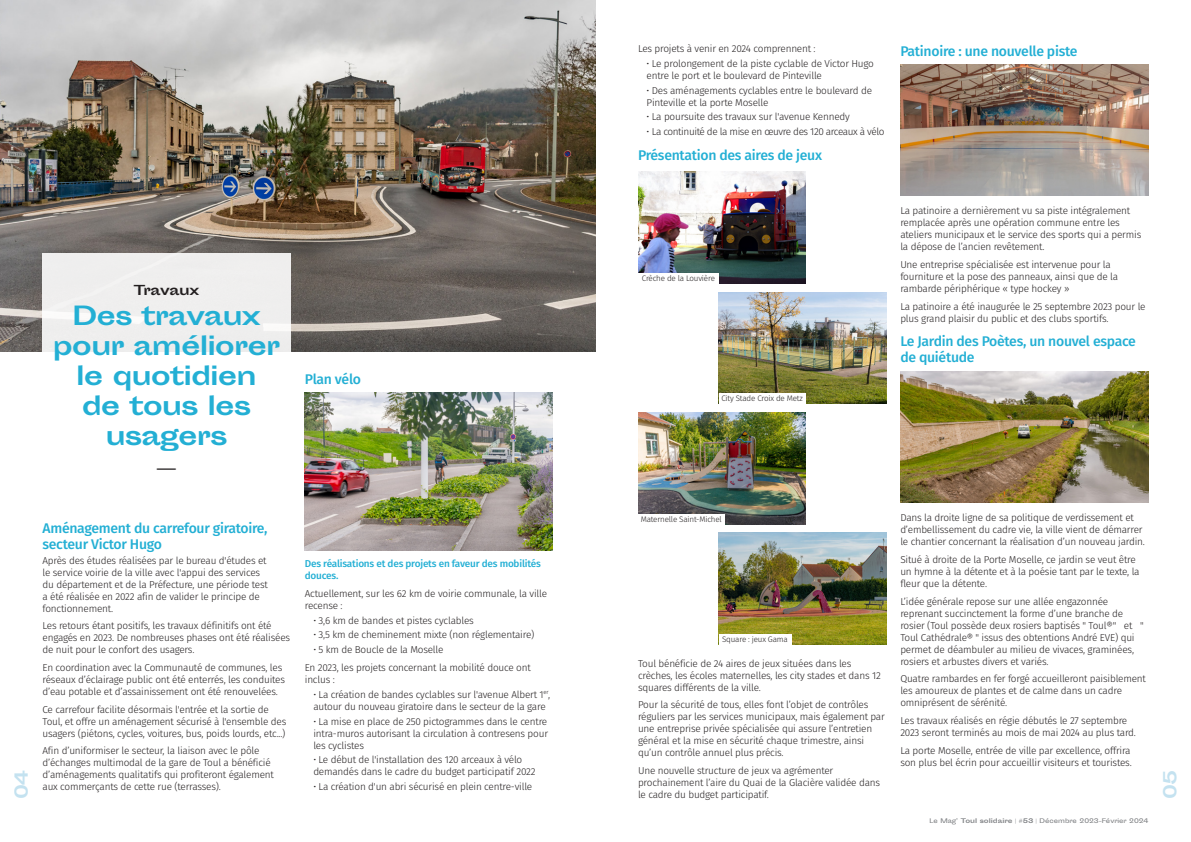
<style>
.page{position:relative;width:1191px;height:842px;background:#fff}
.page>*{position:absolute;margin:0;border:0;box-sizing:border-box;transform-origin:0 0}
.t1{font:700 25px/30px "Sporting Grotesque";letter-spacing:-.04em;color:#23afd4;text-align:center}
.t2{font:700 25px "Sporting Grotesque";color:#231f20}
.t3{font:700 17px "Sporting Grotesque";color:#c4e2f0}
.Chapo_moyen{font:500 14px/16px "Fira Sans";letter-spacing:-.02em;color:#23afd4}
.t4{font:700 13px "Sporting Grotesque";letter-spacing:-.03em;color:#231f20}
.Chapo_moyen-2{font:300 10px/12px "Fira Sans";letter-spacing:-.02em;color:#231f20}
.Chapo_moyen-3{font:500 10px/12px "Fira Sans";letter-spacing:-.02em;color:#23afd4}
.Chapo_moyen-4{font:300 10px "Fira Sans";letter-spacing:-.04em;color:#231f20}
.Chapo_moyen-5{font:300 8px "Fira Sans";letter-spacing:-.02em;color:#231f20}
.t5{font:6px "Sporting Grotesque";color:#808285}
.s1{font-weight:700}
</style>
<div class="page">
<img style="left:0;top:0;width:595px;height:351px">
<div style="left:43px;top:253px;width:248px;height:255px;background:linear-gradient(to right,#f9f9f9,#f9f8f8)"></div>
<img style="left:305px;top:393px;width:248px;height:157px">
<img style="left:900px;top:64px;width:248px;height:132px">
<img style="left:900px;top:371px;width:248px;height:132px">
<img style="left:638px;top:171px;width:167px;height:112px">
<img style="left:719px;top:292px;width:167px;height:112px">
<img style="left:719px;top:533px;width:167px;height:112px">
<img style="left:638px;top:412px;width:167px;height:112px">
<div style="left:638px;top:273px;width:81px;height:10px;background:#fff"></div>
<div style="left:719px;top:393px;width:86px;height:11px;background:#fff"></div>
<div style="left:638px;top:514px;width:86px;height:10px;background:#fff"></div>
<div style="left:719px;top:634px;width:72px;height:11px;background:#fff"></div>
<p class="t4" style="left:134px;top:283px;width:67px">Travaux</p>
<p class="t1" style="left:53px;top:301px;width:229px">Des travaux pour améliorer le quotidien<br>de tous les usagers</p>
<p class="t2" style="left:157px;top:453px;width:21px">—</p>
<p class="Chapo_moyen" style="left:305px;top:371px;width:58px">Plan vélo</p>
<p class="Chapo_moyen-2" style="left:638px;top:42px;width:179px">Les projets à venir en 2024 comprennent :</p>
<p class="Chapo_moyen-2" style="left:646px;top:57px;width:229px">• Le prolongement de la piste cyclable de Victor Hugo entre le port et le boulevard de Pinteville</p>
<p class="Chapo_moyen-2" style="left:646px;top:84px;width:227px">• Des aménagements cyclables entre le boulevard de<br>Pinteville et la porte Moselle</p>
<p class="Chapo_moyen-2" style="left:646px;top:111px;width:205px">• La poursuite des travaux sur l'avenue Kennedy</p>
<p class="Chapo_moyen-4" style="left:646px;top:125px;width:239px">• La continuité de la mise en œuvre des 120 arceaux à vélo</p>
<p class="Chapo_moyen" style="left:638px;top:146px;width:185px">Présentation des aires de jeux</p>
<p class="Chapo_moyen" style="left:900px;top:42px;width:179px">Patinoire : une nouvelle piste</p>
<p class="Chapo_moyen-5" style="left:642px;top:272px;width:75px">Crèche de la Louvière</p>
<p class="Chapo_moyen-5" style="left:721px;top:393px;width:83px">City Stade Croix de Metz</p>
<p class="Chapo_moyen-2" style="left:900px;top:205px;width:242px">La patinoire a dernièrement vu sa piste intégralement remplacée après une opération commune entre les ateliers municipaux et le service des sports qui a permis la dépose de l’ancien revêtement.</p>
<p class="Chapo_moyen-2" style="left:900px;top:259px;width:219px">Une entreprise spécialisée est intervenue pour la fourniture et la pose des panneaux, ainsi que de la rambarde périphérique « type hockey »</p>
<p class="Chapo_moyen-2" style="left:900px;top:300px;width:247px">La patinoire a été inaugurée le 25 septembre 2023 pour le plus grand plaisir du public et des clubs sportifs.</p>
<p class="Chapo_moyen" style="left:900px;top:333px;width:237px">Le Jardin des Poètes, un nouvel espace de quiétude</p>
<p class="Chapo_moyen-2" style="left:900px;top:512px;width:246px">Dans la droite ligne de sa politique de verdissement et d’embellissement du cadre vie, la ville vient de démarrer le chantier concernant la réalisation d’un nouveau jardin.</p>
<p class="Chapo_moyen-2" style="left:900px;top:553px;width:241px">Situé à droite de la Porte Moselle, ce jardin se veut être un hymne à la détente et à la poésie tant par le texte, la fleur que la détente.</p>
<p class="Chapo_moyen-2" style="left:900px;top:595px;width:245px">L’idée générale repose sur une allée engazonnée reprenant succinctement la forme d’une branche de rosier (Toul possède deux rosiers baptisés " Toul®" et " Toul Cathédrale® " issus des obtentions André EVE) qui permet de déambuler au milieu de vivaces, graminées, rosiers et arbustes divers et variés.</p>
<p class="Chapo_moyen-2" style="left:900px;top:673px;width:247px">Quatre rambardes en fer forgé accueilleront paisiblement les amoureux de plantes et de calme dans un cadre omniprésent de sérénité.</p>
<p class="Chapo_moyen-2" style="left:900px;top:714px;width:237px">Les travaux réalisés en régie débutés le 27 septembre<br>2023 seront terminés au mois de mai 2024 au plus tard.</p>
<p class="Chapo_moyen-2" style="left:900px;top:744px;width:233px">La porte Moselle, entrée de ville par excellence, offrira son plus bel écrin pour accueillir visiteurs et touristes.</p>
<p class="Chapo_moyen-5" style="left:640px;top:513px;width:83px">Maternelle Saint-Michel</p>
<p class="Chapo_moyen" style="left:43px;top:519px;width:226px">Aménagement du carrefour giratoire, secteur Victor Hugo</p>
<p class="Chapo_moyen-2" style="left:43px;top:554px;width:227px">Après des études réalisées par le bureau d'études et le service voirie de la ville avec l'appui des services du département et de la Préfecture, une période test a été réalisée en 2022 afin de valider le principe de fonctionnement.</p>
<p class="Chapo_moyen-2" style="left:43px;top:620px;width:249px">Les retours étant positifs, les travaux définitifs ont été engagés en 2023. De nombreuses phases ont été réalisées de nuit pour le confort des usagers.</p>
<p class="Chapo_moyen-2" style="left:43px;top:661px;width:244px">En coordination avec la Communauté de communes, les réseaux d’éclairage public ont été enterrés, les conduites d’eau potable et d’assainissement ont été renouvelées.</p>
<p class="Chapo_moyen-2" style="left:43px;top:703px;width:245px">Ce carrefour facilite désormais l'entrée et la sortie de<br>Toul, et offre un aménagement sécurisé à l'ensemble des usagers (piétons, cycles, voitures, bus, poids lourds, etc...)</p>
<p class="Chapo_moyen-2" style="left:43px;top:745px;width:233px">Afin d’uniformiser le secteur, la liaison avec le pôle d’échanges multimodal de la gare de Toul a bénéficié d’aménagements qualitatifs qui profiteront également aux commerçants de cette rue (terrasses).</p>
<p class="Chapo_moyen-3" style="left:305px;top:557px;width:237px">Des réalisations et des projets en faveur des mobilités douces.</p>
<p class="Chapo_moyen-2" style="left:305px;top:587px;width:244px">Actuellement, sur les 62 km de voirie communale, la ville recense :</p>
<p class="Chapo_moyen-2" style="left:313px;top:614px;width:162px">• 3,6 km de bandes et pistes cyclables</p>
<p class="Chapo_moyen-2" style="left:313px;top:629px;width:223px">• 3,5 km de cheminement mixte (non réglementaire)</p>
<p class="Chapo_moyen-2" style="left:313px;top:644px;width:132px">• 5 km de Boucle de la Moselle</p>
<p class="Chapo_moyen-2" style="left:305px;top:661px;width:227px">En 2023, les projets concernant la mobilité douce ont inclus :</p>
<p class="Chapo_moyen-2" style="left:313px;top:688px;width:238px">• La création de bandes cyclables sur l'avenue Albert 1<sup>er</sup>, autour du nouveau giratoire dans le secteur de la gare</p>
<p class="Chapo_moyen-2" style="left:313px;top:715px;width:236px;text-align:justify">• La mise en place de 250 pictogrammes dans le centre intra-muros autorisant la circulation à contresens pour les cyclistes</p>
<p class="Chapo_moyen-2" style="left:313px;top:754px;width:224px">• Le début de l'installation des 120 arceaux à vélo demandés dans le cadre du budget participatif 2022</p>
<p class="Chapo_moyen-2" style="left:313px;top:781px;width:220px">• La création d'un abri sécurisé en plein centre-ville</p>
<p class="Chapo_moyen-5" style="left:722px;top:634px;width:67px">Square : jeux Gama</p>
<p class="Chapo_moyen-2" style="left:638px;top:657px;width:244px">Toul bénéficie de 24 aires de jeux situées dans les crèches, les écoles maternelles, les city stades et dans 12 squares différents de la ville.</p>
<p class="Chapo_moyen-2" style="left:638px;top:699px;width:248px">Pour la sécurité de tous, elles font l’objet de contrôles réguliers par les services municipaux, mais également par une entreprise privée spécialisée qui assure l’entretien général et la mise en sécurité chaque trimestre, ainsi qu’un contrôle annuel plus précis.</p>
<p class="Chapo_moyen-2" style="left:638px;top:764px;width:244px">Une nouvelle structure de jeux va agrémenter prochainement l’aire du Quai de la Glacière validée dans le cadre du budget participatif.</p>
<h2 class="t3" style="left:12px;top:799px;width:31px;rotate:-90deg">04</h2>
<h2 class="t3" style="left:1160px;top:799px;width:31px;rotate:-90deg">05</h2>
<p class="t5" style="left:929px;top:817px;width:220px">Le Mag’ <span class="s1">Toul solidaire</span> | <span class="s1">#53</span> | Décembre 2023-Février 2024</p>
</div>
